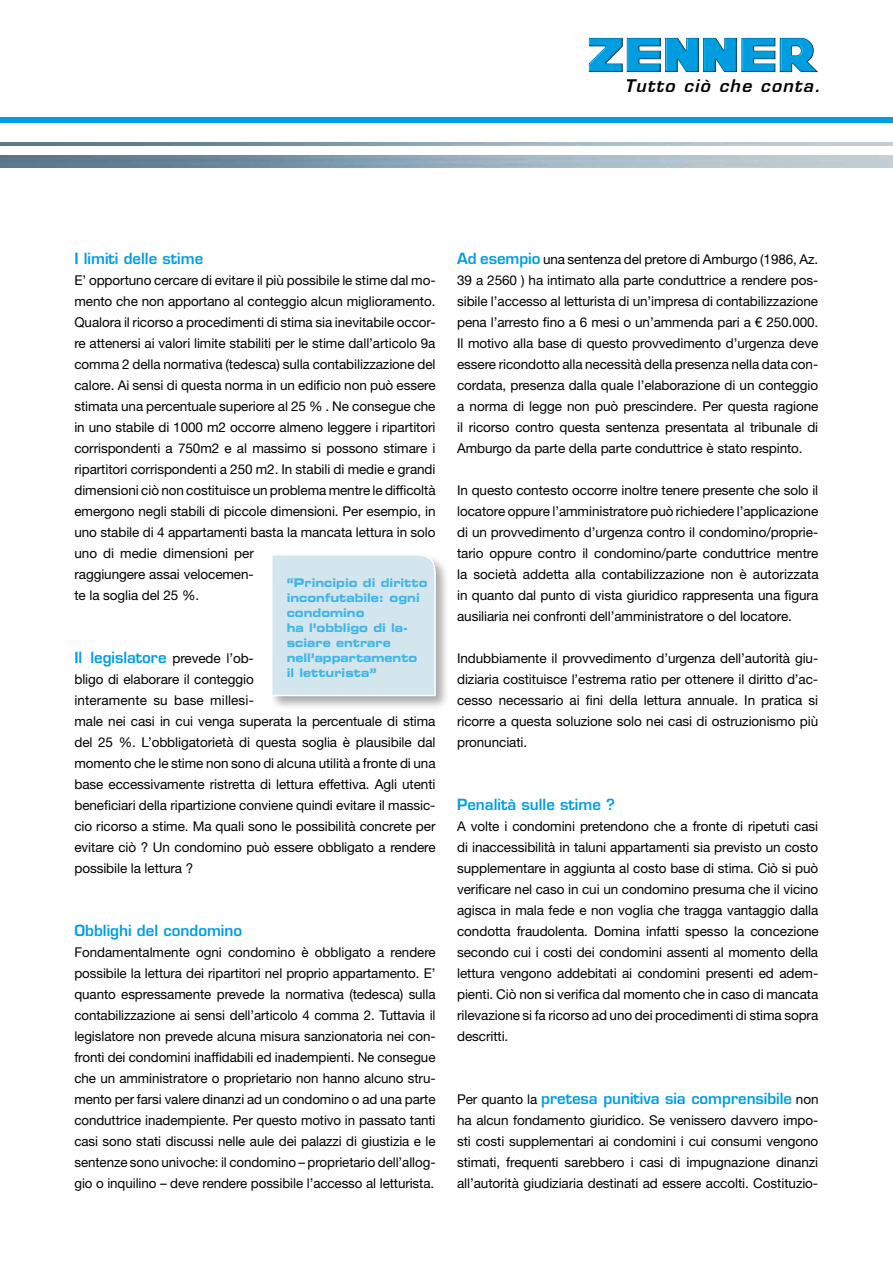
<style>
.page{position:relative;width:893px;height:1263px;background:#fff}
.page>*{position:absolute;margin:0;border:0;box-sizing:border-box;transform-origin:0 0}
.t1{font:italic 600 16.95px "Eurostile LT Std";letter-spacing:.075em;color:#000}
.t2{font:600 15px "Eurostile LT Std";color:#009ee0}
.t3{font:13.5px/21px "Helvetica Neue LT Std";letter-spacing:-.005em;color:#000;text-align:justify}
.t4{font:12px/15px "Eurostile LT Std Bold Ex 2";color:#009ee0;scale:.9 1}
.s1{font-family:"Helvetica Neue LT Std";font-weight:400;font-size:13.5px;color:#000}
.s2{font-family:"Eurostile LT Std";font-weight:600;font-size:15px;color:#009ee0}
</style>
<div class="page">
<img style="left:779px;top:38px;width:39px;height:34px">
<img style="left:0;top:155px;width:893px;height:13px">
<img style="left:0;top:142px;width:893px;height:4px">
<div style="left:0;top:117px;width:893px;height:6px;background:#009ee0"></div>
<div style="left:269px;top:552px;width:181px;height:158px;background:#000;opacity:.45"></div>
<svg style="left:270px;top:552px;width:167px;height:145px;background:#d5e5ed"></svg>
<p class="t1" style="left:625px;top:75px;width:197px">Tutto ciò che conta.</p>
<p class="t2" style="left:74px;top:249px;width:130px">I limiti delle stime</p>
<p class="t3" style="left:74px;top:270px;width:363px;text-align:left">E’ opportuno cercare di evitare il più possibile le stime dal mo&shy;mento che non apportano al conteggio alcun miglioramento.<br>Qualora il ricorso a procedimenti di stima sia inevitabile occor&shy;re attenersi ai valori limite stabiliti per le stime dall’articolo 9a comma 2 della normativa (tedesca) sulla contabilizzazione del calore. Ai sensi di questa norma in un edificio non può essere stimata una percentuale superiore al 25 % . Ne consegue che in uno stabile di 1000 m2 occorre almeno leggere i ripartitori corrispondenti a 750m2 e al massimo si possono stimare i ripartitori corrispondenti a 250 m2. In stabili di medie e grandi dimensioni ciò non costituisce un problema mentre le difficoltà emergono negli stabili di piccole dimensioni. Per esempio, in uno stabile di 4 appartamenti basta la mancata lettura in solo uno di medie dimensioni per<br>raggiungere assai velocemen-<br>te la soglia del 25 %.</p>
<p class="t4" style="left:287px;top:575px;width:158px">“Principio di diritto inconfutabile: ogni condomino<br>ha l’obbligo di la&shy;sciare entrare nell’appartamento il letturista”</p>
<p class="t2" style="left:74px;top:648px;width:181px">Il legislatore <span class="s1">prevede l’ob-</span></p>
<p class="t3" style="left:74px;top:669px;width:363px;text-align:left">bligo di elaborare il conteggio<br>interamente su base millesi-<br>male nei casi in cui venga superata la percentuale di stima del 25 %. L’obbligatorietà di questa soglia è plausibile dal momento che le stime non sono di alcuna utilità a fronte di una base eccessivamente ristretta di lettura effettiva. Agli utenti beneficiari della ripartizione conviene quindi evitare il massic&shy;cio ricorso a stime. Ma quali sono le possibilità concrete per evitare ciò ? Un condomino può essere obbligato a rendere possibile la lettura ?</p>
<p class="t2" style="left:74px;top:921px;width:169px">Obblighi del condomino</p>
<p class="t3" style="left:74px;top:942px;width:363px">Fondamentalmente ogni condomino è obbligato a rendere possibile la lettura dei ripartitori nel proprio appartamento. E’ quanto espressamente prevede la normativa (tedesca) sulla contabilizzazione ai sensi dell’articolo 4 comma 2. Tuttavia il legislatore non prevede alcuna misura sanzionatoria nei con&shy;fronti dei condomini inaffidabili ed inadempienti. Ne consegue che un amministratore o proprietario non hanno alcuno stru&shy;mento per farsi valere dinanzi ad un condomino o ad una parte conduttrice inadempiente. Per questo motivo in passato tanti casi sono stati discussi nelle aule dei palazzi di giustizia e le sentenze sono univoche: il condomino – proprietario dell’allog&shy;gio o inquilino – deve rendere possibile l’accesso al letturista.</p>
<p class="t3" style="left:457px;top:249px;width:363px"><span class="s2">Ad esempio</span> una sentenza del pretore di Amburgo (1986, Az.<br>39 a 2560 ) ha intimato alla parte conduttrice a rendere pos&shy;sibile l’accesso al letturista di un’impresa di contabilizzazione pena l’arresto fino a 6 mesi o un’ammenda pari a € 250.000.<br>Il motivo alla base di questo provvedimento d’urgenza deve essere ricondotto alla necessità della presenza nella data con&shy;cordata, presenza dalla quale l’elaborazione di un conteggio a norma di legge non può prescindere. Per questa ragione il ricorso contro questa sentenza presentata al tribunale di Amburgo da parte della parte conduttrice è stato respinto.</p>
<p class="t3" style="left:457px;top:480px;width:363px">In questo contesto occorre inoltre tenere presente che solo il locatore oppure l’amministratore può richiedere l’applicazione di un provvedimento d’urgenza contro il condomino/proprie&shy;tario oppure contro il condomino/parte conduttrice mentre la società addetta alla contabilizzazione non è autorizzata in quanto dal punto di vista giuridico rappresenta una figura ausiliaria nei confronti dell’amministratore o del locatore.</p>
<p class="t3" style="left:457px;top:648px;width:363px">Indubbiamente il provvedimento d’urgenza dell’autorità giu&shy;diziaria costituisce l’estrema ratio per ottenere il diritto d’ac&shy;cesso necessario ai fini della lettura annuale. In pratica si ricorre a questa soluzione solo nei casi di ostruzionismo più pronunciati.</p>
<p class="t2" style="left:457px;top:795px;width:159px">Penalità sulle stime ?</p>
<p class="t3" style="left:457px;top:816px;width:363px">A volte i condomini pretendono che a fronte di ripetuti casi di inaccessibilità in taluni appartamenti sia previsto un costo supplementare in aggiunta al costo base di stima. Ciò si può verificare nel caso in cui un condomino presuma che il vicino agisca in mala fede e non voglia che tragga vantaggio dalla condotta fraudolenta. Domina infatti spesso la concezione secondo cui i costi dei condomini assenti al momento della lettura vengono addebitati ai condomini presenti ed adem&shy;pienti. Ciò non si verifica dal momento che in caso di mancata rilevazione si fa ricorso ad uno dei procedimenti di stima sopra descritti.</p>
<p class="t2" style="left:457px;top:1089px;width:363px"><span class="s1">Per quanto la</span> pretesa punitiva sia comprensibile <span class="s1">non</span></p>
<p class="t3" style="left:457px;top:1110px;width:363px">ha alcun fondamento giuridico. Se venissero davvero impo&shy;sti costi supplementari ai condomini i cui consumi vengono stimati, frequenti sarebbero i casi di impugnazione dinanzi all’autorità giudiziaria destinati ad essere accolti. Costituzio-</p>
</div>
